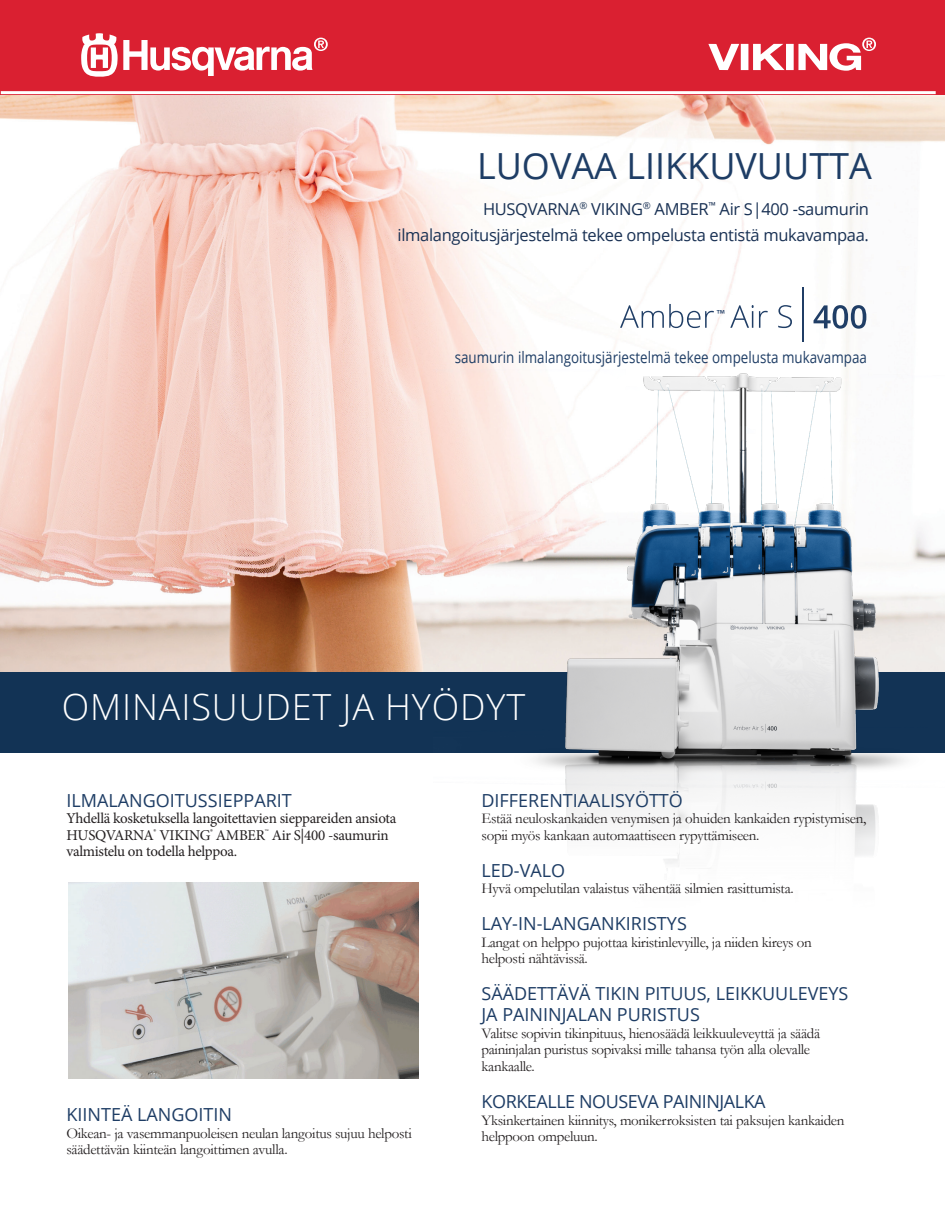
<style>
.page{position:relative;width:945px;height:1215px;background:#fff}
.page>*{position:absolute;margin:0;border:0;box-sizing:border-box;transform-origin:0 0}
.innehåll_rubrik{font:300 36px "Open Sans";letter-spacing:.025em;color:#fff}
.pillars{font:36px "Open Sans";color:#1e3d65}
.Rubrik_features{font:18px/21px "Open Sans";color:#1e3d65}
.Rubrik_features-2{font:18px "Open Sans";letter-spacing:-.025em;color:#1e3d65}
.Features_ingress{font:18px "Open Sans";color:#1e3d65}
.Features_ingress-2{font:16.5px "Open Sans";letter-spacing:-.02em;color:#193154}
.Rubrik_features-3{font:15.75px "Open Sans";color:#1e3d65;scale:.85 1}
.Features_ingress-3{font:15px/16.5px "Garamond";letter-spacing:-.02em;color:#231f20}
.Rubrik_features-4{font:15px/16.5px "Garamond";letter-spacing:-.02em;color:#231f20}
.Features_ingress-4{font:15px/16.5px "Minion Pro";letter-spacing:-.02em;color:#231f20}
.t1{font:13.35px "Myriad Pro";color:#203e66}
</style>
<div class="page">
<img style="left:0;top:94px;width:945px;height:578px">
<div style="left:0;top:672px;width:945px;height:81px;background:#123355"></div>
<img style="left:433px;top:370px;width:512px;height:494px">
<div style="left:3px;top:0;width:933px;height:93px;background:#da2031"></div>
<hr style="left:1px;top:91px;width:935px;height:3px;background:#fff">
<svg style="left:708px;top:38px;width:168px;height:33px"></svg>
<svg style="left:81px;top:33px;width:247px;height:44px"></svg>
<svg style="left:620px;top:304px;width:172px;height:24px"></svg>
<hr style="left:803px;top:287px;width:1px;height:54px;background:#203e66">
<svg style="left:814px;top:305px;width:52px;height:24px"></svg>
<img style="left:69px;top:882px;width:349px;height:196px">
<p class="pillars" style="left:477px;top:142px;width:396px">LUOVAA LIIKKUVUUTTA</p>
<p class="Features_ingress-2" style="left:483px;top:198px;width:388px">HUSQVARNA<sup>®</sup> VIKING<sup>®</sup> AMBER<sup>™</sup> Air S|400 -saumurin</p>
<p class="Features_ingress-2" style="left:398px;top:224px;width:473px">ilmalangoitusjärjestelmä tekee ompelusta entistä mukavampaa.</p>
<p class="t1" style="left:717px;top:306px;width:10px">™</p>
<p class="Rubrik_features-3" style="left:455px;top:346px;width:486px">saumurin ilmalangoitusjärjestelmä tekee ompelusta mukavampaa</p>
<p class="innehåll_rubrik" style="left:62px;top:682px;width:465px">OMINAISUUDET JA HYÖDYT</p>
<p class="Rubrik_features" style="left:66px;top:789px;width:227px">ILMALANGOITUSSIEPPARIT</p>
<p class="Features_ingress-4" style="left:66px;top:810px;width:332px">Yhdellä kosketuksella langoitettavien sieppareiden ansiota<br>HUSQVARNA<sup>®</sup> VIKING<sup>®</sup> AMBER<sup>™</sup> Air S|400 -saumurin valmistelu on todella helppoa.</p>
<p class="Features_ingress" style="left:66px;top:1102px;width:167px">KIINTEÄ LANGOITIN</p>
<p class="Features_ingress-3" style="left:66px;top:1124px;width:347px">Oikean- ja vasemmanpuoleisen neulan langoitus sujuu helposti säädettävän kiinteän langoittimen avulla.</p>
<p class="Rubrik_features" style="left:482px;top:789px;width:203px">DIFFERENTIAALISYÖTTÖ</p>
<p class="Features_ingress-3" style="left:482px;top:810px;width:386px">Estää neuloskankaiden venymisen ja ohuiden kankaiden rypistymisen, sopii myös kankaan automaattiseen rypyttämiseen.</p>
<p class="Rubrik_features" style="left:482px;top:859px;width:85px">LED-VALO</p>
<p class="Features_ingress-3" style="left:482px;top:880px;width:314px">Hyvä ompelutilan valaistus vähentää silmien rasittumista.</p>
<p class="Rubrik_features" style="left:482px;top:913px;width:207px">LAY-IN-LANGANKIRISTYS</p>
<p class="Features_ingress-3" style="left:482px;top:933px;width:332px">Langat on helppo pujottaa kiristinlevyille, ja niiden kireys on helposti nähtävissä.</p>
<p class="Rubrik_features" style="left:482px;top:983px;width:368px">SÄÄDETTÄVÄ TIKIN PITUUS, LEIKKUULEVEYS<br>JA PAININJALAN PURISTUS</p>
<p class="Rubrik_features-4" style="left:482px;top:1024px;width:340px">Valitse sopivin tikinpituus, hienosäädä leikkuuleveyttä ja säädä paininjalan puristus sopivaksi mille tahansa työn alla olevalle</p>
<p class="Rubrik_features-4" style="left:482px;top:1057px;width:55px">kankaalle.</p>
<p class="Rubrik_features-2" style="left:482px;top:1089px;width:286px">KORKEALLE NOUSEVA PAININJALKA</p>
<p class="Rubrik_features-4" style="left:482px;top:1111px;width:365px">Yksinkertainen kiinnitys, monikerroksisten tai paksujen kankaiden</p>
<p class="Rubrik_features-4" style="left:482px;top:1128px;width:118px">helppoon ompeluun.</p>
</div>
